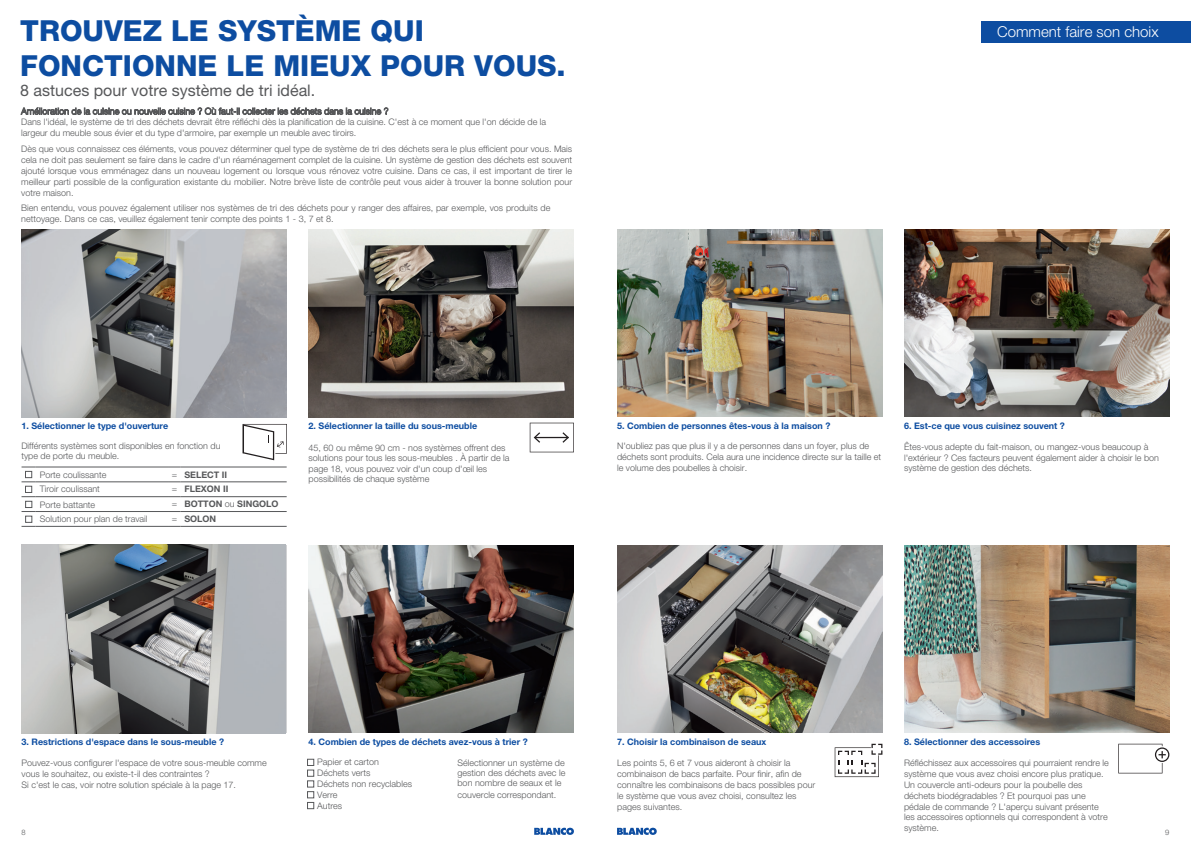
<style>
.page{position:relative;width:1191px;height:842px;background:#fff}
.page>*{position:absolute;margin:0;border:0;box-sizing:border-box;transform-origin:0 0}
.t1{font:800 29px/35.1px "Helvetica Neue LT Pro";color:#0d4da1}
.t2{font:16px "Helvetica Neue LT Pro";color:#57585a}
.t3{font:300 15px "Helvetica Neue LT Pro";color:#fff}
.t4{font:300 9px/10.8px "Helvetica Neue LT Pro";color:#57585a}
.t5{font:700 9px "Helvetica Neue LT Pro";color:#0d4da1}
.t6{font:700 9px "Helvetica Neue LT Pro";color:#57585a}
.t7{font:300 7.5px "Helvetica Neue LT Pro";color:#57585a}
.s1{font-weight:300}
</style>
<div class="page">
<svg style="left:534px;top:828px;width:40px;height:7px"></svg>
<svg style="left:617px;top:828px;width:40px;height:7px"></svg>
<img style="left:308px;top:546px;width:266px;height:187px">
<svg style="left:834px;top:744px;width:48px;height:33px"></svg>
<img style="left:617px;top:546px;width:265px;height:187px">
<svg style="left:1118px;top:744px;width:51px;height:29px"></svg>
<img style="left:904px;top:546px;width:265px;height:187px">
<svg style="left:21px;top:107px;width:367px;height:8px"></svg>
<img style="left:617px;top:230px;width:265px;height:186px">
<img style="left:904px;top:230px;width:265px;height:187px">
<svg style="left:530px;top:423px;width:44px;height:29px"></svg>
<img style="left:308px;top:230px;width:266px;height:187px">
<svg style="left:243px;top:424px;width:44px;height:36px"></svg>
<img style="left:22px;top:230px;width:265px;height:187px">
<svg style="left:22px;top:467px;width:14px;height:1px"></svg>
<hr style="left:36px;top:467px;width:133px;height:1px;background:#57585a">
<hr style="left:180px;top:467px;width:107px;height:1px;background:#57585a">
<svg style="left:22px;top:482px;width:14px;height:1px"></svg>
<hr style="left:36px;top:482px;width:133px;height:1px;background:#57585a">
<hr style="left:180px;top:482px;width:107px;height:1px;background:#57585a">
<svg style="left:22px;top:496px;width:14px;height:1px"></svg>
<hr style="left:36px;top:496px;width:133px;height:1px;background:#57585a">
<hr style="left:180px;top:496px;width:107px;height:1px;background:#57585a">
<svg style="left:22px;top:511px;width:14px;height:1px"></svg>
<hr style="left:36px;top:511px;width:133px;height:1px;background:#57585a">
<hr style="left:180px;top:511px;width:107px;height:1px;background:#57585a">
<svg style="left:22px;top:526px;width:14px;height:1px"></svg>
<hr style="left:36px;top:526px;width:133px;height:1px;background:#57585a">
<hr style="left:180px;top:526px;width:107px;height:1px;background:#57585a">
<div style="left:25px;top:471px;width:7px;height:7px;border:1px solid #57585a"></div>
<div style="left:25px;top:486px;width:7px;height:7px;border:1px solid #57585a"></div>
<div style="left:25px;top:501px;width:7px;height:7px;border:1px solid #57585a"></div>
<div style="left:25px;top:516px;width:7px;height:7px;border:1px solid #57585a"></div>
<div style="left:981px;top:22px;width:210px;height:21px;background:#0d4da1"></div>
<div style="left:307px;top:759px;width:7px;height:7px;border:1px solid #57585a"></div>
<div style="left:307px;top:770px;width:7px;height:6px;border:1px solid #57585a"></div>
<div style="left:307px;top:780px;width:7px;height:7px;border:1px solid #57585a"></div>
<div style="left:307px;top:791px;width:7px;height:7px;border:1px solid #57585a"></div>
<div style="left:307px;top:802px;width:7px;height:7px;border:1px solid #57585a"></div>
<img style="left:22px;top:545px;width:264px;height:189px">
<h1 class="t1" style="left:20px;top:13px;width:547px">TROUVEZ LE SYSTÈME QUI<br>FONCTIONNE LE MIEUX POUR VOUS.</h1>
<h2 class="t2" style="left:20px;top:80px;width:296px">8 astuces pour votre système de tri idéal.</h2>
<p class="t4" style="left:21px;top:116px;width:526px">Dans l'idéal, le système de tri des déchets devrait être réfléchi dès la planification de la cuisine. C'est à ce moment que l'on décide de la largeur du meuble sous évier et du type d'armoire, par exemple un meuble avec tiroirs.</p>
<p class="t4" style="left:21px;top:143px;width:552px;text-align:justify">Dès que vous connaissez ces éléments, vous pouvez déterminer quel type de système de tri des déchets sera le plus efficient pour vous. Mais cela ne doit pas seulement se faire dans le cadre d'un réaménagement complet de la cuisine. Un système de gestion des déchets est souvent ajouté lorsque vous emménagez dans un nouveau logement ou lorsque vous rénovez votre cuisine. Dans ce cas, il est important de tirer le meilleur parti possible de la configuration existante du mobilier. Notre brève liste de contrôle peut vous aider à trouver la bonne solution pour votre maison.</p>
<p class="t4" style="left:21px;top:202px;width:530px">Bien entendu, vous pouvez également utiliser nos systèmes de tri des déchets pour y ranger des affaires, par exemple, vos produits de nettoyage. Dans ce cas, veuillez également tenir compte des points 1 - 3, 7 et 8.</p>
<h3 class="t3" style="left:997px;top:22px;width:163px">Comment faire son choix</h3>
<p class="t5" style="left:21px;top:421px;width:148px">1. Sélectionner le type d'ouverture</p>
<p class="t4" style="left:21px;top:441px;width:201px;line-height:9.5px">Différents systèmes sont disponibles en fonction du type de porte du meuble.</p>
<p class="t4" style="left:40px;top:469px;width:68px">Porte coulissante</p>
<p class="t6" style="left:172px;top:469px;width:57px"><span class="s1">=</span> SELECT II</p>
<p class="t4" style="left:40px;top:484px;width:62px">Tiroir coulissant</p>
<p class="t6" style="left:172px;top:484px;width:58px"><span class="s1">=</span> FLEXON II</p>
<p class="t4" style="left:40px;top:499px;width:57px">Porte battante</p>
<p class="t6" style="left:172px;top:498px;width:108px"><span class="s1">=</span> BOTTON <span class="s1">ou</span> SINGOLO</p>
<p class="t4" style="left:40px;top:514px;width:109px">Solution pour plan de travail</p>
<p class="t6" style="left:172px;top:513px;width:46px"><span class="s1">=</span> SOLON</p>
<p class="t5" style="left:308px;top:420px;width:170px">2. Sélectionner la taille du sous-meuble</p>
<p class="t4" style="left:308px;top:442px;width:203px">45, 60 ou même 90 cm - nos systèmes offrent des solutions pour tous les sous-meubles . À partir de la page 18, vous pouvez voir d'un coup d'œil les possibilités de chaque système</p>
<p class="t5" style="left:617px;top:420px;width:215px">5. Combien de personnes êtes-vous à la maison ?</p>
<p class="t4" style="left:617px;top:441px;width:266px">N'oubliez pas que plus il y a de personnes dans un foyer, plus de déchets sont produits. Cela aura une incidence directe sur la taille et le volume des poubelles à choisir.</p>
<p class="t5" style="left:904px;top:420px;width:162px">6. Est-ce que vous cuisinez souvent ?</p>
<p class="t4" style="left:904px;top:441px;width:256px">Êtes-vous adepte du fait-maison, ou mangez-vous beaucoup à l'extérieur ? Ces facteurs peuvent également aider à choisir le bon système de gestion des déchets.</p>
<p class="t5" style="left:308px;top:736px;width:221px">4. Combien de types de déchets avez-vous à trier ?</p>
<p class="t4" style="left:317px;top:757px;width:96px">Papier et carton<br>Déchets verts<br>Déchets non recyclables<br>Verre<br>Autres</p>
<p class="t4" style="left:457px;top:757px;width:109px">Sélectionner un système de gestion des déchets avec le bon nombre de seaux et le couvercle correspondant.</p>
<p class="t5" style="left:22px;top:736px;width:204px">3. Restrictions d'espace dans le sous-meuble ?</p>
<p class="t4" style="left:22px;top:757px;width:247px">Pouvez-vous configurer l'espace de votre sous-meuble comme vous le souhaitez, ou existe-t-il des contraintes ?<br>Si c'est le cas, voir notre solution spéciale à la page 17.</p>
<p class="t5" style="left:617px;top:737px;width:151px">7. Choisir la combinaison de seaux</p>
<p class="t4" style="left:617px;top:758px;width:200px">Les points 5, 6 et 7 vous aideront à choisir la combinaison de bacs parfaite. Pour finir, afin de connaître les combinaisons de bacs possibles pour le système que vous avez choisi, consultez les pages suivantes.</p>
<p class="t5" style="left:904px;top:737px;width:138px">8. Sélectionner des accessoires</p>
<p class="t4" style="left:904px;top:758px;width:206px">Réfléchissez aux accessoires qui pourraient rendre le système que vous avez choisi encore plus pratique.<br>Un couvercle anti-odeurs pour la poubelle des déchets biodégradables ? Et pourquoi pas une pédale de commande ? L'aperçu suivant présente les accessoires optionnels qui correspondent à votre système.</p>
<p class="t7" style="left:22px;top:828px;width:6px">8</p>
<p class="t7" style="left:1165px;top:828px;width:6px">9</p>
</div>
